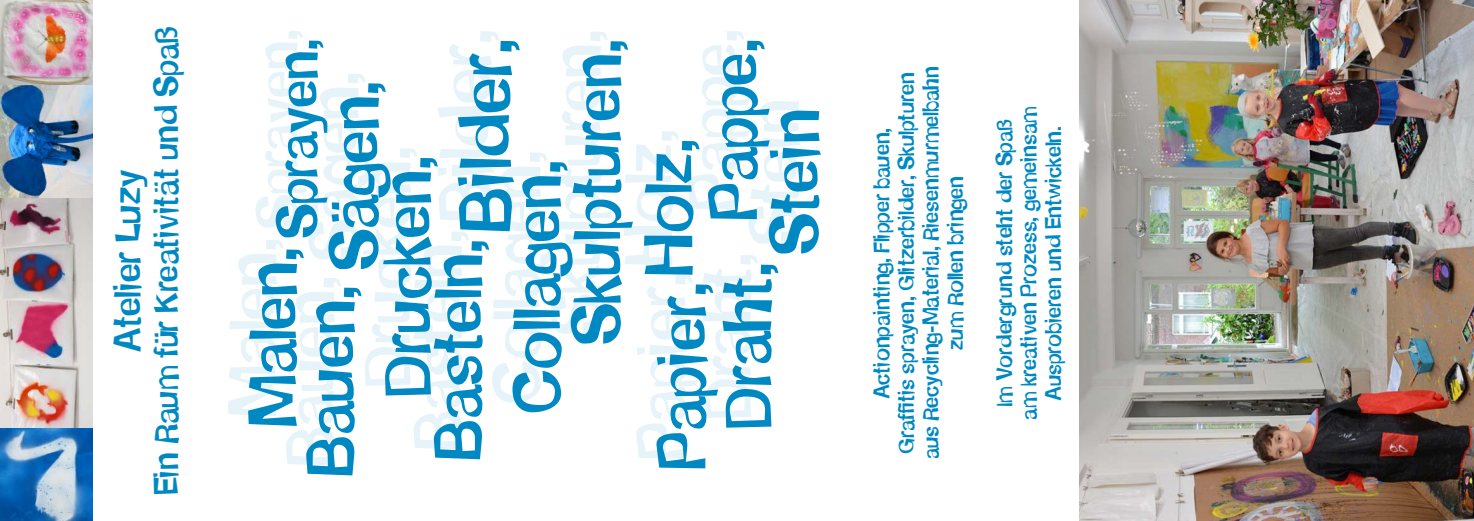
<style>
.page{position:relative;width:1474px;height:521px;background:#fff}
.page>*{position:absolute;margin:0;border:0;box-sizing:border-box;transform-origin:0 0}
.t1{font:63px/115.5px "Schmelvetica";color:#0088c2}
.t2{font:52.5px "Schmelvetica";color:#0088c2}
.t3{font:35.52px "Schmelvetica";color:#0088c2}
.t4{font:31.5px "Schmelvetica";color:#0088c2}
.t5{font:21px/24.5px "Schmelvetica";color:#0088c2;text-align:center}
.s1{font-size:69.3px}
</style>
<div class="page">
<img style="left:0;top:0;width:93px;height:425px">
<img style="left:0;top:425px;width:93px;height:96px">
<img style="left:1079px;top:0;width:394px;height:521px">
<h3 class="t4" style="left:144px;top:495px;width:471px;rotate:-90deg">Ein Raum für Kreativität und Spaß</h3>
<h3 class="t3" style="left:102px;top:351px;width:182px;rotate:-90deg">Atelier Luzy</h3>
<h2 class="t2" style="left:241px;top:229px;width:201px;rotate:-90deg">Sprayen,</h2>
<h1 class="t1" style="left:682px;top:246px;width:218px;line-height:61.2px;text-indent:34px;rotate:-90deg">Pappe,<br>Stein</h1>
<h1 class="t1" style="left:264px;top:467px;width:440px;rotate:-90deg">Bauen, Sägen,<br>Basteln,<span class="s1">Bilder,</span></h1>
<h1 class="t1" style="left:486px;top:336px;width:308px;line-height:60.2px;text-indent:-68px;rotate:-90deg">Collagen,<br>Skulpturen,</h1>
<h2 class="t2" style="left:261px;top:239px;width:201px;rotate:-90deg">Sprayen,</h2>
<h1 class="t1" style="left:703px;top:255px;width:218px;line-height:61.2px;text-indent:34px;rotate:-90deg">Pappe,<br>Stein</h1>
<h1 class="t1" style="left:285px;top:477px;width:440px;rotate:-90deg">Bauen, Sägen,<br>Basteln,<span class="s1">Bilder,</span></h1>
<h1 class="t1" style="left:506px;top:345px;width:308px;line-height:60.4px;text-indent:-68px;rotate:-90deg">Collagen,<br>Skulpturen,</h1>
<h1 class="t1" style="left:590px;top:267px;width:139px;rotate:-90deg">Holz,</h1>
<h1 class="t1" style="left:604px;top:461px;width:189px;rotate:-90deg">Papier,</h1>
<h1 class="t1" style="left:610px;top:277px;width:139px;rotate:-90deg">Holz,</h1>
<h1 class="t1" style="left:624px;top:470px;width:189px;rotate:-90deg">Papier,</h1>
<h1 class="t1" style="left:329px;top:387px;width:242px;rotate:-90deg">Drucken,</h1>
<h1 class="t1" style="left:349px;top:397px;width:242px;rotate:-90deg">Drucken,</h1>
<h1 class="t1" style="left:195px;top:418px;width:181px;rotate:-90deg">Malen,</h1>
<h1 class="t1" style="left:215px;top:428px;width:181px;rotate:-90deg">Malen,</h1>
<h1 class="t1" style="left:669px;top:419px;width:168px;rotate:-90deg">Draht,</h1>
<h1 class="t1" style="left:689px;top:429px;width:168px;rotate:-90deg">Draht,</h1>
<p class="t5" style="left:869px;top:459px;width:394px;rotate:-90deg">Actionpainting, Flipper bauen,<br>Graffitis sprayen, Glitzerbilder, Skulpturen aus Recycling-Material, Riesenmurmelbahn zum Rollen bringen</p>
<p class="t5" style="left:992px;top:419px;width:314px;rotate:-90deg">Im Vordergrund steht der Spaß am kreativen Prozess, gemeinsam</p>
<p class="t5" style="left:1041px;top:400px;width:275px;rotate:-90deg">Ausprobieren und Entwickeln.</p>
</div>
